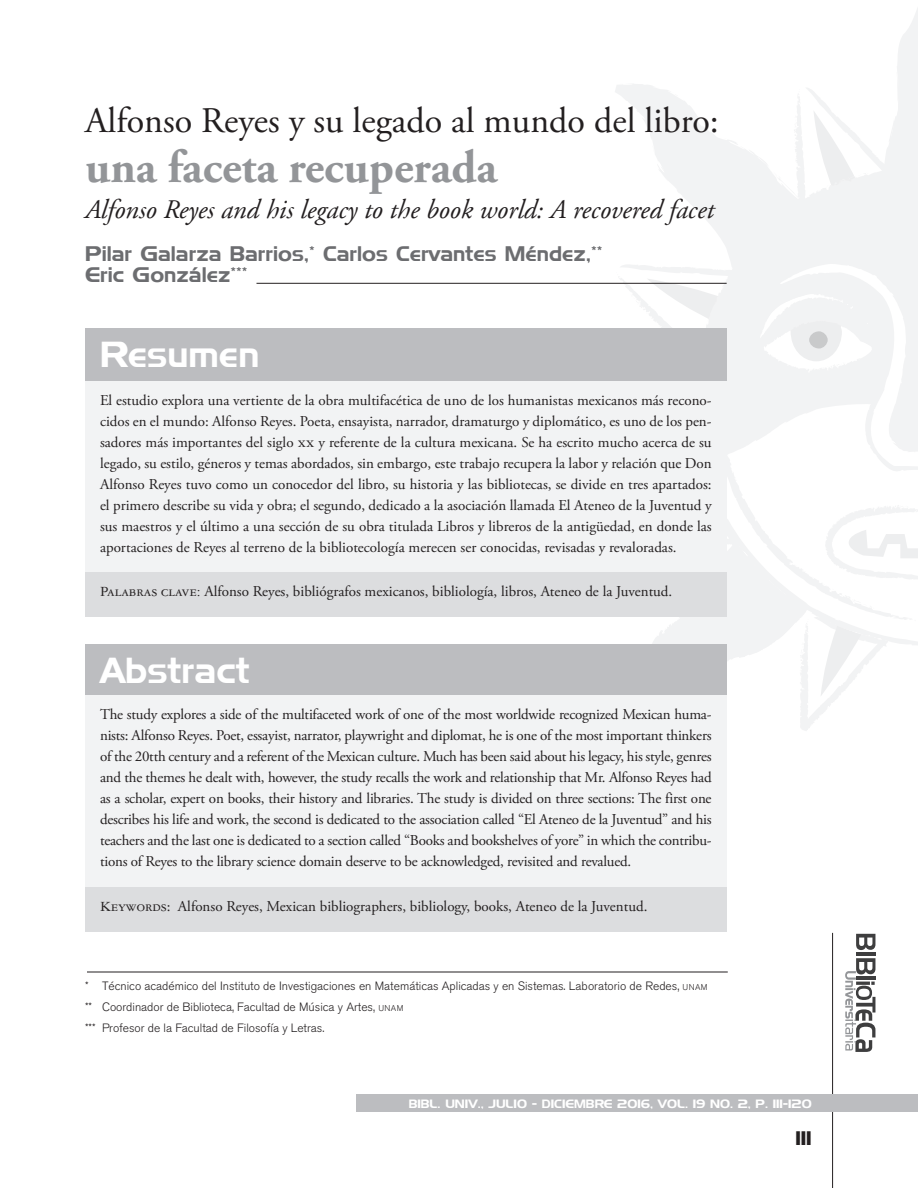
<style>
.page{position:relative;width:918px;height:1188px;background:#fff}
.page>*{position:absolute;margin:0;border:0;box-sizing:border-box;transform-origin:0 0}
.TITULO_-_parte_grand{font:700 46.5px "Adobe Garamond Pro";color:#939598}
.t1{font:36px "Adobe Garamond Pro";color:#231f20}
.RESUMEN_-_Titulo{font:36px "Denmark";color:#fff}
.TITULO_-_english{font:italic 27px "Adobe Garamond LT";color:#231f20}
.t2{font:21px "Denmark";color:#6c6d70}
.t3{font:19.5px "Denmark";color:#231f20}
.RESUMEN_-_Español{font:15px/21px "Adobe Garamond Pro";color:#231f20;text-align:justify}
.Nota_al_pie{font:300 12px "Akzidenz Grotesk BE";color:#231f20}
.Identificador_derech{font:12px "Denmark";color:#fff}
.s1{font-family:"Garamond Three SC"}
.s2{font-size:8.4px}
</style>
<div class="page">
<svg style="left:497px;top:8px;width:421px;height:321px"></svg>
<svg style="left:898px;top:50px;width:2px;height:9px"></svg>
<svg style="left:604px;top:87px;width:314px;height:644px"></svg>
<hr style="left:832px;top:933px;width:1px;height:255px;background:#231f20">
<svg style="left:856px;top:934px;width:19px;height:16px"></svg>
<hr style="left:856px;top:952px;width:19px;height:4px;background:#3e3e3f">
<svg style="left:845px;top:958px;width:30px;height:94px"></svg>
<div style="left:357px;top:1094px;width:561px;height:17px;background:#bcbdc0"></div>
<hr style="left:87px;top:972px;width:641px;height:1px;background:#231f20">
<hr style="left:256px;top:283px;width:471px;height:1px;background:#231f20">
<div style="left:85px;top:644px;width:642px;height:53px;background:#bcbdc0"></div>
<div style="left:85px;top:695px;width:642px;height:228px;background:#f2f3f4"></div>
<div style="left:85px;top:887px;width:642px;height:45px;background:#dcdddf"></div>
<div style="left:85px;top:329px;width:642px;height:53px;background:#bcbdc0"></div>
<div style="left:85px;top:381px;width:642px;height:194px;background:#f2f3f4"></div>
<div style="left:85px;top:572px;width:642px;height:44px;background:#dcdddf"></div>
<p class="t1" style="left:85px;top:99px;width:635px">Alfonso Reyes y su legado al mundo del libro:</p>
<p class="TITULO_-_parte_grand" style="left:85px;top:140px;width:414px">una faceta recuperada</p>
<p class="TITULO_-_english" style="left:85px;top:195px;width:631px">Alfonso Reyes and his legacy to the book world: A recovered facet</p>
<p class="t2" style="left:85px;top:241px;width:519px">Pilar Galarza Barrios,* Carlos Cervantes Méndez,**</p>
<p class="t2" style="left:85px;top:262px;width:164px">Eric González***</p>
<p class="RESUMEN_-_Titulo" style="left:100px;top:333px;width:161px">Resumen</p>
<p class="RESUMEN_-_Español" style="left:100px;top:390px;width:613px">El estudio explora una vertiente de la obra multifacética de uno de los humanistas mexicanos más recono&shy;cidos en el mundo: Alfonso Reyes. Poeta, ensayista, narrador, dramaturgo y diplomático, es uno de los pen&shy;sadores más importantes del siglo <span class="s1">xx</span> y referente de la cultura mexicana. Se ha escrito mucho acerca de su legado, su estilo, géneros y temas abordados, sin embargo, este trabajo recupera la labor y relación que Don Alfonso Reyes tuvo como un conocedor del libro, su historia y las bibliotecas, se divide en tres apartados: el primero describe su vida y obra; el segundo, dedicado a la asociación llamada El Ateneo de la Juventud y sus maestros y el último a una sección de su obra titulada Libros y libreros de la antigüedad, en donde las aportaciones de Reyes al terreno de la bibliotecología merecen ser conocidas, revisadas y revaloradas.</p>
<p class="RESUMEN_-_Español" style="left:100px;top:582px;width:574px"><span class="s1">Palabras clave:</span> Alfonso Reyes, bibliógrafos mexicanos, bibliología, libros, Ateneo de la Juventud.</p>
<p class="RESUMEN_-_Titulo" style="left:100px;top:648px;width:151px">Abstract</p>
<p class="RESUMEN_-_Español" style="left:100px;top:704px;width:613px">The study explores a side of the multifaceted work of one of the most worldwide recognized Mexican huma&shy;nists: Alfonso Reyes. Poet, essayist, narrator, playwright and diplomat, he is one of the most important thinkers of the 20tth century and a referent of the Mexican culture. Much has been said about his legacy, his style, genres and the themes he dealt with, however, the study recalls the work and relationship that Mr. Alfonso Reyes had as a scholar, expert on books, their history and libraries. The study is divided on three sections: The first one describes his life and work, the second is dedicated to the association called “El Ateneo de la Juventud” and his teachers and the last one is dedicated to a section called “Books and bookshelves of yore” in which the contribu&shy;tions of Reyes to the library science domain deserve to be acknowledged, revisited and revalued.</p>
<p class="RESUMEN_-_Español" style="left:100px;top:897px;width:549px"><span class="s1">Keywords</span>: Alfonso Reyes, Mexican bibliographers, bibliology, books, Ateneo de la Juventud.</p>
<p class="Nota_al_pie" style="left:85px;top:979px;width:624px">* Técnico académico del Instituto de Investigaciones en Matemáticas Aplicadas y en Sistemas. Laboratorio de Redes, <span class="s2">UNAM</span></p>
<p class="Nota_al_pie" style="left:85px;top:1000px;width:320px">** Coordinador de Biblioteca, Facultad de Música y Artes, <span class="s2">UNAM</span></p>
<p class="Nota_al_pie" style="left:85px;top:1021px;width:241px">*** Profesor de la Facultad de Filosofía y Letras.</p>
<p class="Identificador_derech" style="left:409px;top:1096px;width:404px">BIBL. UNIV., JULIO - DICIEMBRE 2016, VOL. 19 NO. 2, P. 111-120</p>
<p class="t3" style="left:796px;top:1127px;width:18px">111</p>
</div>
